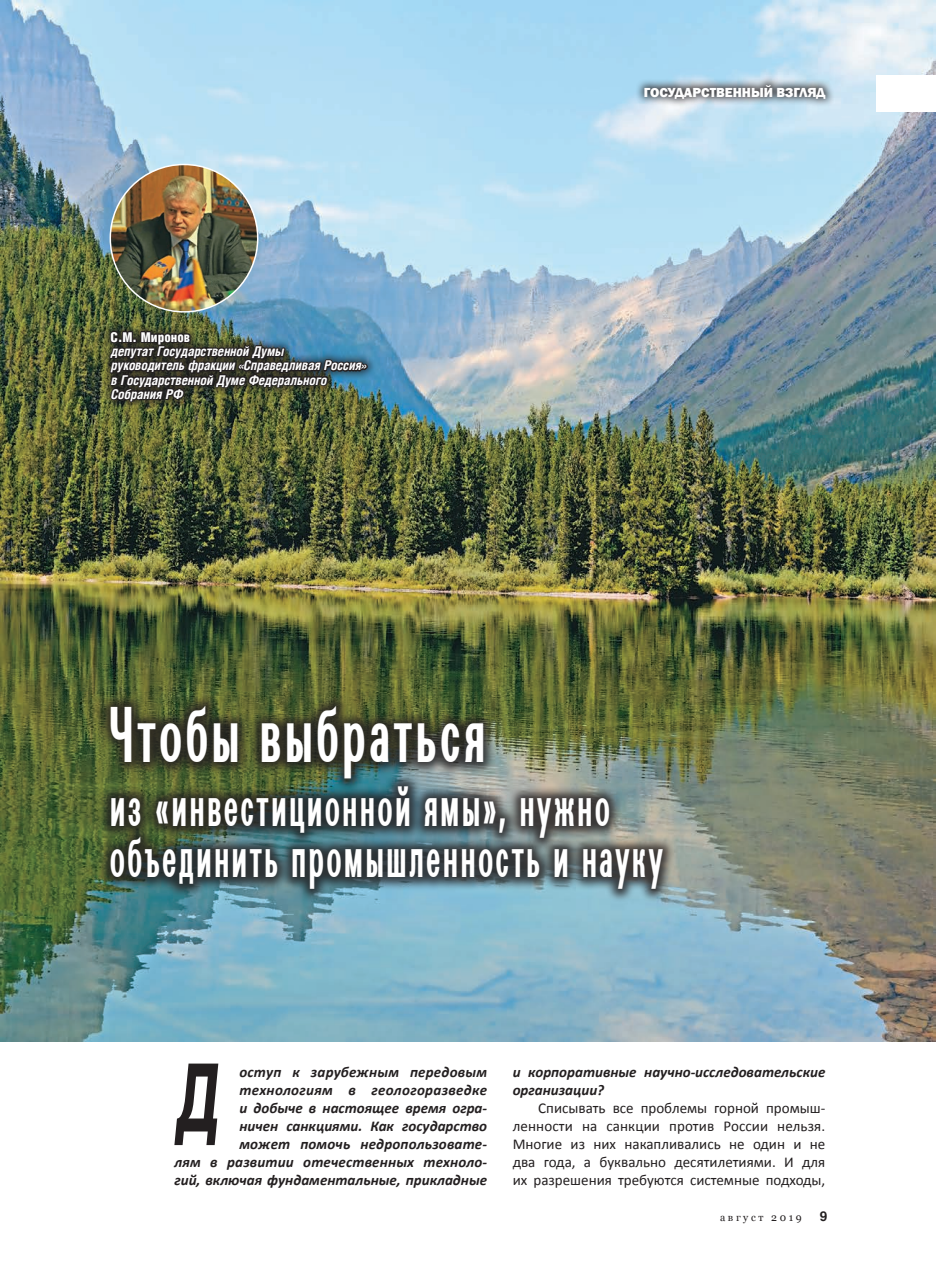
<style>
.page{position:relative;width:936px;height:1276px;background:#fff}
.page>*{position:absolute;margin:0;border:0;box-sizing:border-box;transform-origin:0 0}
.t1{font:italic 700 90px "A Futurica Bs";color:#231f20;scale:.61 1}
.t2{font:800 75px "A Grotic Nr";letter-spacing:.115em;color:#fff;scale:.6 1}
.t3{font:800 54px/51px "A Grotic Nr";letter-spacing:.115em;color:#fff;scale:.55 1}
.t4{font:italic 700 15px/17.9px "Calibri";color:#231f20;text-align:right}
.t5{font:15px/17.9px "Calibri";color:#231f20;text-align:justify}
.t6{font:italic 700 13.5px/14.2px "Helios Cond";color:#fff}
.t7{font:800 13.5px "Franklin Gothic";color:#fff}
.t8{font:13.5px "HKB";color:#fff}
.t9{font:700 13.5px "AG Helvetica";color:#231f20}
.t10{font:10.5px "Georgia";letter-spacing:.25em;color:#231f20}
</style>
<div class="page">
<img style="left:0;top:0;width:935px;height:1041px">
<div style="left:876px;top:75px;width:59px;height:37px;background:#fff"></div>
<div style="left:97px;top:693px;width:578px;height:210px;background:#231f20;opacity:.82"></div>
<div style="left:101px;top:322px;width:275px;height:89px;background:#231f20;opacity:.8"></div>
<img style="left:108px;top:310px;width:261px;height:110px">
<img style="left:110px;top:164px;width:148px;height:147px">
<div style="left:635px;top:76px;width:199px;height:32px;background:#231f20;opacity:.8"></div>
<p class="t8" style="left:111px;top:330px;width:81px">С.М. Миронов</p>
<p class="t6" style="left:111px;top:344px;width:257px">депутат Государственной Думы<br>руководитель фракции «Справедливая Россия» в Государственной Думе Федерального<br>Собрания РФ</p>
<p class="t7" style="left:643px;top:83px;width:183px">ГОСУДАРСТВЕННЫЙ ВЗГЛЯД</p>
<h2 class="t2" style="left:111px;top:693px;width:624px">Чтобы выбраться</h2>
<h3 class="t3" style="left:111px;top:781px;width:1004px">из «инвестиционной ямы», нужно объединить промышленность и науку</h3>
<h1 class="t1" style="left:178px;top:1040px;width:69px">Д</h1>
<p class="t4" style="left:174px;top:1063px;width:314px">оступ к зарубежным передовым технологиям в геологоразведке<br>и добыче в настоящее время огра-<br>ничен санкциями. Как государство<br>может помочь недропользовате-<br>лям в развитии отечественных техноло&shy;гий, включая фундаментальные, прикладные</p>
<p class="t4" style="left:512px;top:1063px;width:314px;text-align:left">и корпоративные научно-исследовательские организации?</p>
<p class="t5" style="left:512px;top:1099px;width:314px;text-indent:26px">Списывать все проблемы горной промыш&shy;ленности на санкции против России нельзя.<br>Многие из них накапливались не один и не два года, а буквально десятилетиями. И для их разрешения требуются системные подходы,</p>
<p class="t10" style="left:720px;top:1211px;width:83px">август 2019</p>
<p class="t9" style="left:820px;top:1208px;width:9px">9</p>
</div>
